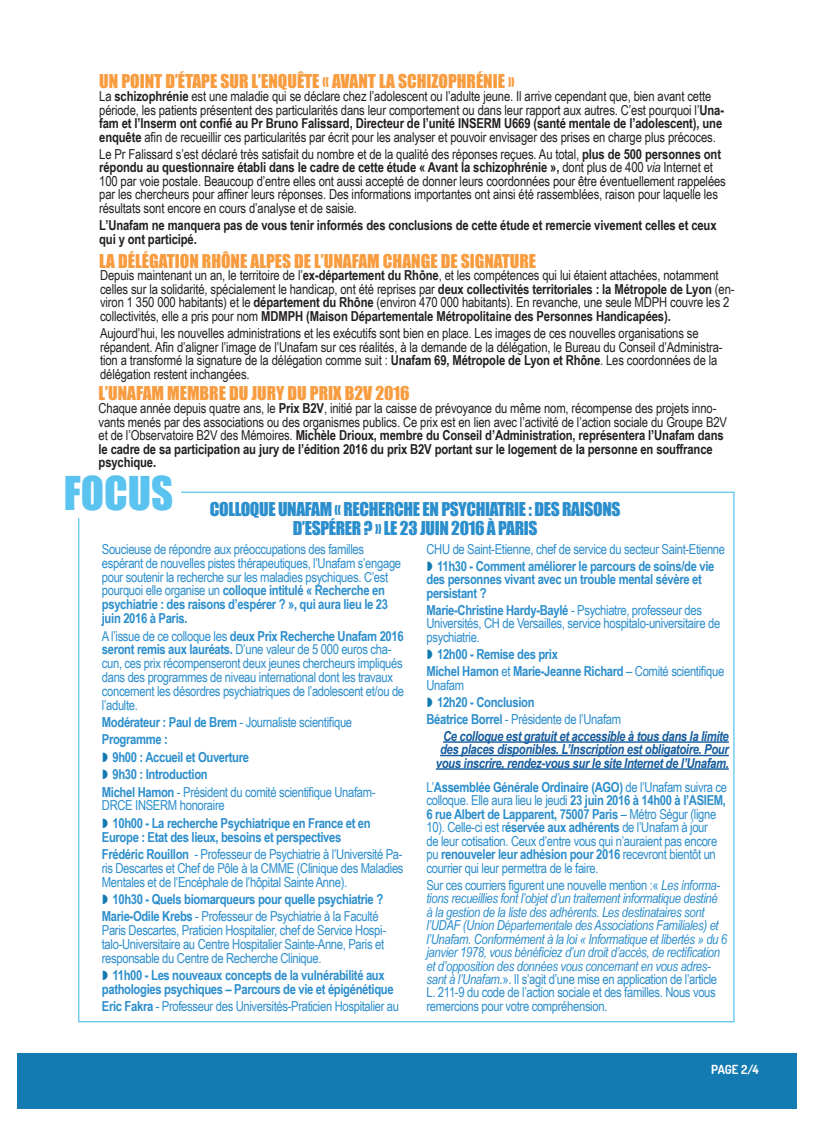
<style>
.page{position:relative;width:815px;height:1124px;background:#fff}
.page>*{position:absolute;margin:0;border:0;box-sizing:border-box;transform-origin:0 0}
.t1{font:42.75px "Impact";color:#5bc3ef}
.t2{font:17.5px "Impact";color:#f89c40}
.t3{font:17.5px/18.8px "Impact";letter-spacing:-.02em;color:#2b8ecd;text-align:center}
.Corps_de_texte{font:13.75px/13.5px "Arial Narrow";letter-spacing:-.01em;color:#231f20}
.Corps_de_texte-2{font:13.75px/13.9px "Arial Narrow";letter-spacing:-.025em;color:#2b8ecd}
.Corps_de_texte-3{font:italic 13.75px/13.5px "Arial Narrow";letter-spacing:-.025em;color:#2b8ecd}
.Corps_de_texte-4{font:700 13.75px/13.5px "Arial Narrow";letter-spacing:-.025em;color:#2b8ecd}
.Corps_de_texte-5{font:italic 700 13.75px/13.5px "Arial Narrow";letter-spacing:-.025em;color:#175d9e;text-align:center}
.Corps_de_texte-6{font:700 13.75px/13.5px "Arial Narrow";letter-spacing:-.01em;color:#231f20}
.t4{font:700 12.5px "Dosis";color:#fff}
.s1{font-weight:700}
.s2{font-style:italic}
.s3{font-weight:400}
.s4{font-style:normal}
</style>
<div class="page">
<div style="left:18px;top:1052px;width:779px;height:56px;background:#147ab2"></div>
<div style="left:78px;top:491px;width:657px;height:531px;background:#fff;border:1px solid #5bc3ef"></div>
<hr style="left:443px;top:741px;width:286px;height:1px;background:#175d9e">
<hr style="left:440px;top:754px;width:289px;height:2px;background:#175d9e">
<hr style="left:436px;top:768px;width:293px;height:1px;background:#175d9e">
<div style="left:64px;top:469px;width:117px;height:48px;background:#fff"></div>
<p class="t2" style="left:99px;top:68px;width:417px">UN POINT D’ÉTAPE SUR L’ENQUÊTE « AVANT LA SCHIZOPHRÉNIE »</p>
<p class="Corps_de_texte" style="left:99px;top:89px;width:626px">La <span class="s1">schizophrénie</span> est une maladie qui se déclare chez l’adolescent ou l’adulte jeune. Il arrive cependant que, bien avant cette période, les patients présentent des particularités dans leur comportement ou dans leur rapport aux autres. C’est pourquoi l’<span class="s1">Una&shy;fam et l’Inserm ont confié au Pr Bruno Falissard, Directeur de l’unité INSERM U669 (santé mentale de l’adolescent), une enquête</span> afin de recueillir ces particularités par écrit pour les analyser et pouvoir envisager des prises en charge plus précoces.</p>
<p class="Corps_de_texte" style="left:99px;top:147px;width:628px">Le Pr Falissard s’est déclaré très satisfait du nombre et de la qualité des réponses reçues. Au total, <span class="s1">plus de 500 personnes ont répondu au questionnaire établi dans le cadre de cette étude « Avant la schizophrénie »,</span> dont plus de 400 <span class="s2">via</span> Internet et 100 par voie postale. Beaucoup d’entre elles ont aussi accepté de donner leurs coordonnées pour être éventuellement rappelées par les chercheurs pour affiner leurs réponses. Des informations importantes ont ainsi été rassemblées, raison pour laquelle les résultats sont encore en cours d’analyse et de saisie.</p>
<p class="Corps_de_texte-6" style="left:99px;top:218px;width:619px">L’Unafam ne manquera pas de vous tenir informés des conclusions de cette étude et remercie vivement celles et ceux qui y ont participé.</p>
<p class="t2" style="left:99px;top:247px;width:438px">LA DÉLÉGATION RHÔNE ALPES DE L’UNAFAM CHANGE DE SIGNATURE</p>
<p class="Corps_de_texte" style="left:100px;top:268px;width:636px">Depuis maintenant un an, le territoire de l’<span class="s1">ex-département du Rhône</span>, et les compétences qui lui étaient attachées, notamment celles sur la solidarité, spécialement le handicap, ont été reprises par <span class="s1">deux collectivités territoriales : la Métropole de Lyon</span> (en&shy;viron 1 350 000 habitants) et le <span class="s1">département du Rhône</span> (environ 470 000 habitants). En revanche, une seule MDPH couvre les 2 collectivités, elle a pris pour nom <span class="s1">MDMPH (Maison Départementale Métropolitaine des Personnes Handicapées).</span></p>
<p class="Corps_de_texte" style="left:100px;top:326px;width:624px">Aujourd’hui, les nouvelles administrations et les exécutifs sont bien en place. Les images de ces nouvelles organisations se répandent. Afin d’aligner l’image de l’Unafam sur ces réalités, à la demande de la délégation, le Bureau du Conseil d’Administra&shy;tion a transformé la signature de la délégation comme suit : <span class="s1">Unafam 69, Métropole de Lyon et Rhône</span>. Les coordonnées de la délégation restent inchangées.</p>
<p class="t2" style="left:99px;top:379px;width:313px">L’UNAFAM MEMBRE DU JURY DU PRIX B2V 2016</p>
<p class="Corps_de_texte" style="left:99px;top:401px;width:630px">Chaque année depuis quatre ans, le <span class="s1">Prix B2V</span>, initié par la caisse de prévoyance du même nom, récompense des projets inno&shy;vants menés par des associations ou des organismes publics. Ce prix est en lien avec l’activité de l’action sociale du Groupe B2V et de l’Observatoire B2V des Mémoires. <span class="s1">Michèle Drioux, membre du Conseil d’Administration, représentera l’Unafam dans le cadre de sa participation au jury de l’édition 2016 du prix B2V portant sur le logement de la personne en souffrance psychique.</span></p>
<p class="t1" style="left:64px;top:460px;width:111px">FOCUS</p>
<p class="t3" style="left:210px;top:499px;width:412px">COLLOQUE UNAFAM « RECHERCHE EN PSYCHIATRIE : DES RAISONS<br>D’ESPÉRER ? » LE 23 JUIN 2016 À PARIS</p>
<p class="Corps_de_texte-2" style="left:102px;top:541px;width:301px">Soucieuse de répondre aux préoccupations des familles espérant de nouvelles pistes thérapeutiques, l’Unafam s’engage pour soutenir la recherche sur les maladies psychiques. C’est pourquoi elle organise un <span class="s1">colloque intitulé « Recherche en psychiatrie : des raisons d’espérer ? », qui aura lieu le 23 juin 2016 à Paris.</span></p>
<p class="Corps_de_texte-2" style="left:102px;top:628px;width:304px">A l’issue de ce colloque les <span class="s1">deux Prix Recherche Unafam 2016 seront remis aux lauréats.</span> D’une valeur de 5 000 euros cha&shy;cun, ces prix récompenseront deux jeunes chercheurs impliqués dans des programmes de niveau international dont les travaux concernent les désordres psychiatriques de l’adolescent et/ou de l’adulte.</p>
<p class="Corps_de_texte-2" style="left:102px;top:714px;width:252px"><span class="s1">Modérateur : Paul de Brem</span> - Journaliste scientifique</p>
<p class="Corps_de_texte-4" style="left:102px;top:732px;width:68px">Programme :</p>
<p class="Corps_de_texte-4" style="left:112px;top:749px;width:138px">9h00 : Accueil et Ouverture</p>
<p class="Corps_de_texte-4" style="left:112px;top:766px;width:97px">9h30 : Introduction</p>
<p class="Corps_de_texte-2" style="left:102px;top:784px;width:275px"><span class="s1">Michel Hamon</span> - Président du comité scientifique Unafam-<br>DRCE INSERM honoraire</p>
<p class="Corps_de_texte-4" style="left:102px;top:815px;width:270px;line-height:13.9px;text-indent:11px">10h00 - La recherche Psychiatrique en France et en<br>Europe : Etat des lieux, besoins et perspectives</p>
<p class="Corps_de_texte-2" style="left:102px;top:846px;width:303px;text-align:justify"><span class="s1">Frédéric Rouillon</span> - Professeur de Psychiatrie à l’Université Pa&shy;ris Descartes et Chef de Pôle à la CMME (Clinique des Maladies Mentales et de l’Encéphale de l’hôpital Sainte Anne).</p>
<p class="Corps_de_texte-4" style="left:112px;top:891px;width:272px">10h30 - Quels biomarqueurs pour quelle psychiatrie ?</p>
<p class="Corps_de_texte-2" style="left:102px;top:908px;width:286px"><span class="s1">Marie-Odile Krebs</span> - Professeur de Psychiatrie à la Faculté Paris Descartes, Praticien Hospitalier, chef de Service Hospi&shy;talo-Universitaire au Centre Hospitalier Sainte-Anne, Paris et responsable du Centre de Recherche Clinique.</p>
<p class="Corps_de_texte-4" style="left:102px;top:967px;width:293px;line-height:13.9px;text-align:center">11h00 - Les nouveaux concepts de la vulnérabilité aux pathologies psychiques – Parcours de vie et épigénétique</p>
<p class="Corps_de_texte-2" style="left:102px;top:998px;width:299px"><span class="s1">Eric Fakra</span> - Professeur des Universités-Praticien Hospitalier au</p>
<p class="Corps_de_texte-2" style="left:426px;top:541px;width:300px">CHU de Saint-Etienne, chef de service du secteur Saint-Etienne</p>
<p class="Corps_de_texte-4" style="left:426px;top:558px;width:289px;text-indent:11px">11h30 - Comment améliorer le parcours de soins/de vie des personnes vivant avec un trouble mental sévère et persistant ?</p>
<p class="Corps_de_texte-2" style="left:426px;top:602px;width:295px;line-height:13.5px"><span class="s1">Marie-Christine Hardy-Baylé</span> - Psychiatre, professeur des<br>Universités, CH de Versailles, service hospitalo-universitaire de psychiatrie.</p>
<p class="Corps_de_texte-4" style="left:437px;top:646px;width:122px">12h00 - Remise des prix</p>
<p class="Corps_de_texte-4" style="left:426px;top:663px;width:299px">Michel Hamon <span class="s3">et</span> Marie-Jeanne Richard <span class="s3">– Comité scientifique<br>Unafam</span></p>
<p class="Corps_de_texte-4" style="left:437px;top:694px;width:99px">12h20 - Conclusion</p>
<p class="Corps_de_texte-2" style="left:426px;top:711px;width:196px"><span class="s1">Béatrice Borrel</span> - Présidente de l’Unafam</p>
<p class="Corps_de_texte-5" style="left:436px;top:728px;width:295px">Ce colloque est gratuit et accessible à tous dans la limite des places disponibles. L’Inscription est obligatoire. Pour vous inscrire, rendez-vous sur le site Internet de l’Unafam.</p>
<p class="Corps_de_texte-2" style="left:426px;top:779px;width:302px;line-height:13.5px">L’<span class="s1">Assemblée Générale Ordinaire (AGO)</span> de l’Unafam suivra ce colloque. Elle aura lieu le jeudi <span class="s1">23 juin 2016 à 14h00 à l’ASIEM, 6 rue Albert de Lapparent, 75007 Paris</span> – Métro Ségur (ligne 10). Celle-ci est r<span class="s1">éservée aux adhérents</span> de l’Unafam à jour<br>de leur cotisation. Ceux d’entre vous qui n’auraient pas encore pu <span class="s1">renouveler leur adhésion pour 2016</span> recevront bientôt un courrier qui leur permettra de le faire.</p>
<p class="Corps_de_texte-3" style="left:426px;top:877px;width:302px"><span class="s4">Sur ces courriers figurent une nouvelle mention :«</span> Les informa&shy;tions recueillies font l’objet d’un traitement informatique destiné à la gestion de la liste des adhérents. Les destinataires sont l’UDAF (Union Départementale des Associations Familiales) et l’Unafam. Conformément à la loi « Informatique et libertés » du 6 janvier 1978, vous bénéficiez d’un droit d’accès, de rectification et d’opposition des données vous concernant en vous adres&shy;sant à l’Unafam.<span class="s4">». Il s’agit d’une mise en application de l’article L. 211-9 du code de l’action sociale et des familles. Nous vous remercions pour votre compréhension.</span></p>
<p class="t4" style="left:711px;top:1060px;width:49px">PAGE 2/4</p>
</div>
